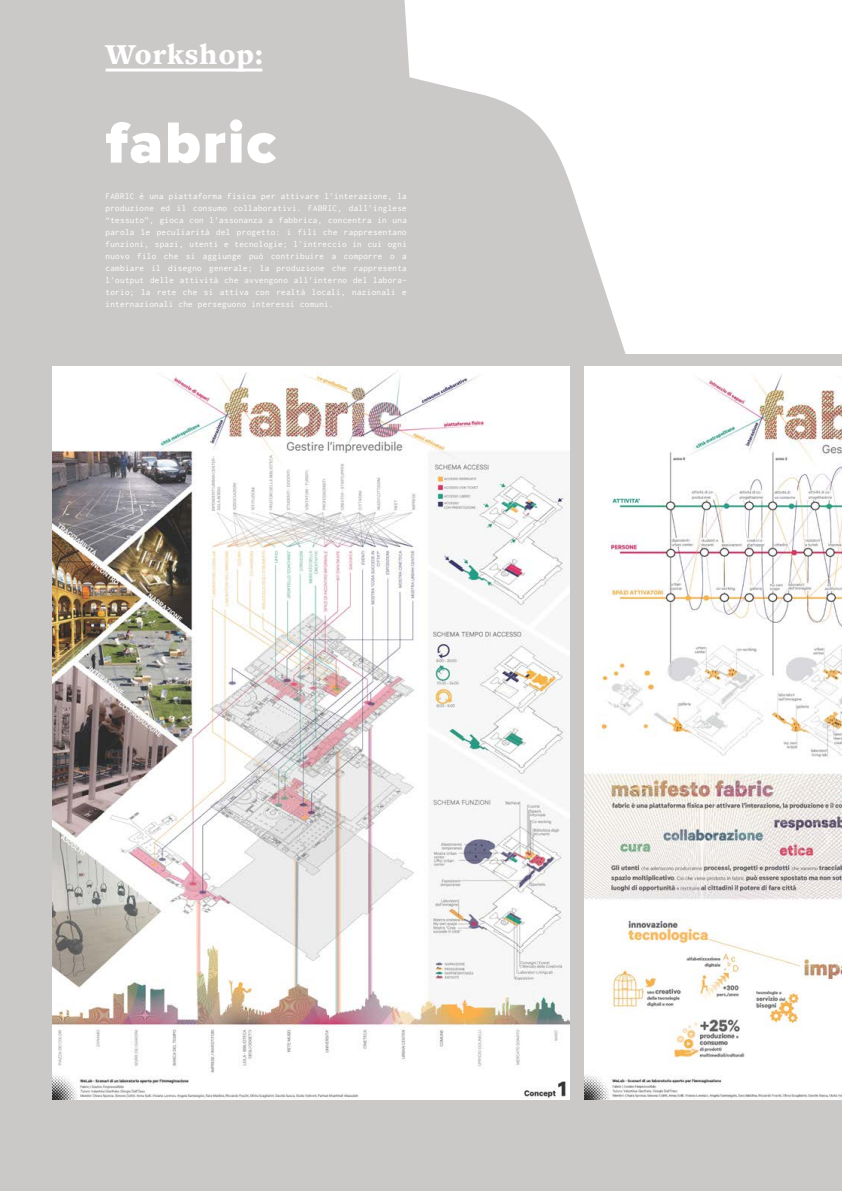
<style>
.page{position:relative;width:842px;height:1191px;background:#cbc8c8}
.page>*{position:absolute;margin:0;border:0;box-sizing:border-box;transform-origin:0 0}
.t1{font:900 60px "Proxima Nova";letter-spacing:.03em;color:#fff}
.t2{font:900 30px "Freight Text Pro";letter-spacing:.03em;color:#fff}
.t3{font:9px/12px "Inconsolata";letter-spacing:.04em;color:#fff;text-align:justify}
</style>
<div class="page">
<svg style="left:404px;top:0;width:438px;height:354px;fill:#fff"></svg>
<img style="left:53px;top:366px;width:517px;height:733px">
<img style="left:584px;top:366px;width:258px;height:733px">
<hr style="left:106px;top:69px;width:156px;height:3px;background:#fff">
<h2 class="t2" style="left:106px;top:34px;width:158px">Workshop:</h2>
<h1 class="t1" style="left:106px;top:115px;width:172px">fabric</h1>
<p class="t3" style="left:106px;top:190px;width:303px">FABRIC è una piattaforma fisica per attivare l’interazione, la produzione ed il consumo collaborativi. FABRIC, dall’inglese “tessuto”, gioca con l’assonanza a fabbrica, concentra in una parola le peculiarità del progetto: i fili che rappresentano funzioni, spazi, utenti e tecnologie; l’intreccio in cui ogni nuovo filo che si aggiunge può contribuire a comporre o a cambiare il disegno generale; la produzione che rappresenta l’output delle attività che avvengono all’interno del labora&shy;torio; la rete che si attiva con realtà locali, nazionali e internazionali che perseguono interessi comuni.</p>
</div>
